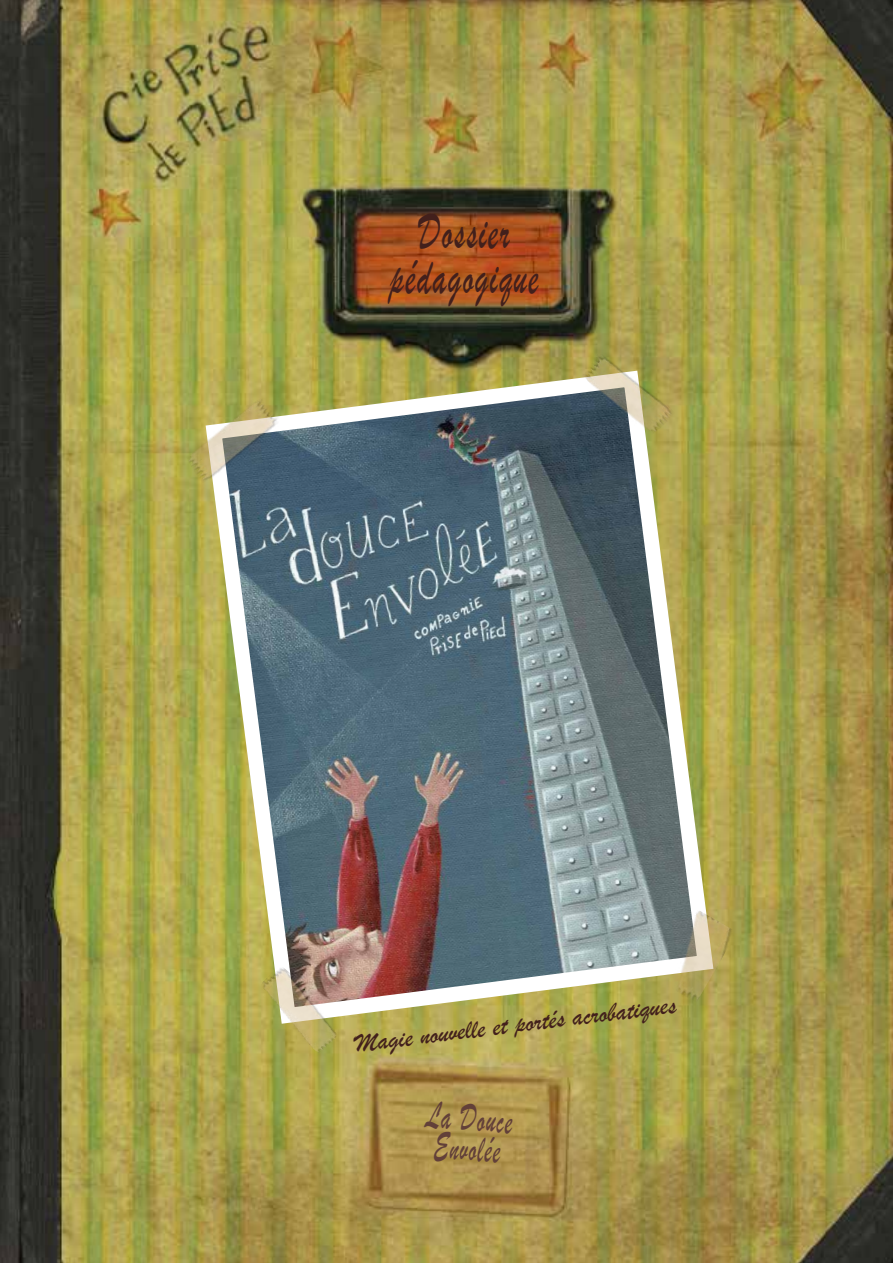
<style>
.page{position:relative;width:893px;height:1263px;background:#fff}
.page>*{position:absolute;margin:0;border:0;box-sizing:border-box;transform-origin:0 0}
.t1{font:54px/45px "Brush Script";letter-spacing:.05em;color:#42201c;text-align:center;scale:.62 1}
.t2{font:40.5px/30px "Brush Script";color:#624039;scale:.6 1}
.t3{font:27px "Brush Script";color:#42201c}
</style>
<div class="page">
<img style="left:0;top:0;width:893px;height:1263px">
<img style="left:197px;top:362px;width:525px;height:670px">
<img style="left:657px;top:910px;width:80px;height:93px">
<img style="left:251px;top:963px;width:97px;height:92px">
<img style="left:178px;top:395px;width:111px;height:89px">
<img style="left:578px;top:340px;width:98px;height:104px">
<h1 class="t1" style="left:390px;top:210px;width:240px">Dossier pédagogique</h1>
<p class="t3" style="left:353px;top:1027px;width:325px;rotate:-7deg">Magie nouvelle et portés acrobatiques</p>
<h2 class="t2" style="left:427px;top:1100px;width:146px;rotate:4deg">La Douce<br>Envolée</h2>
</div>
